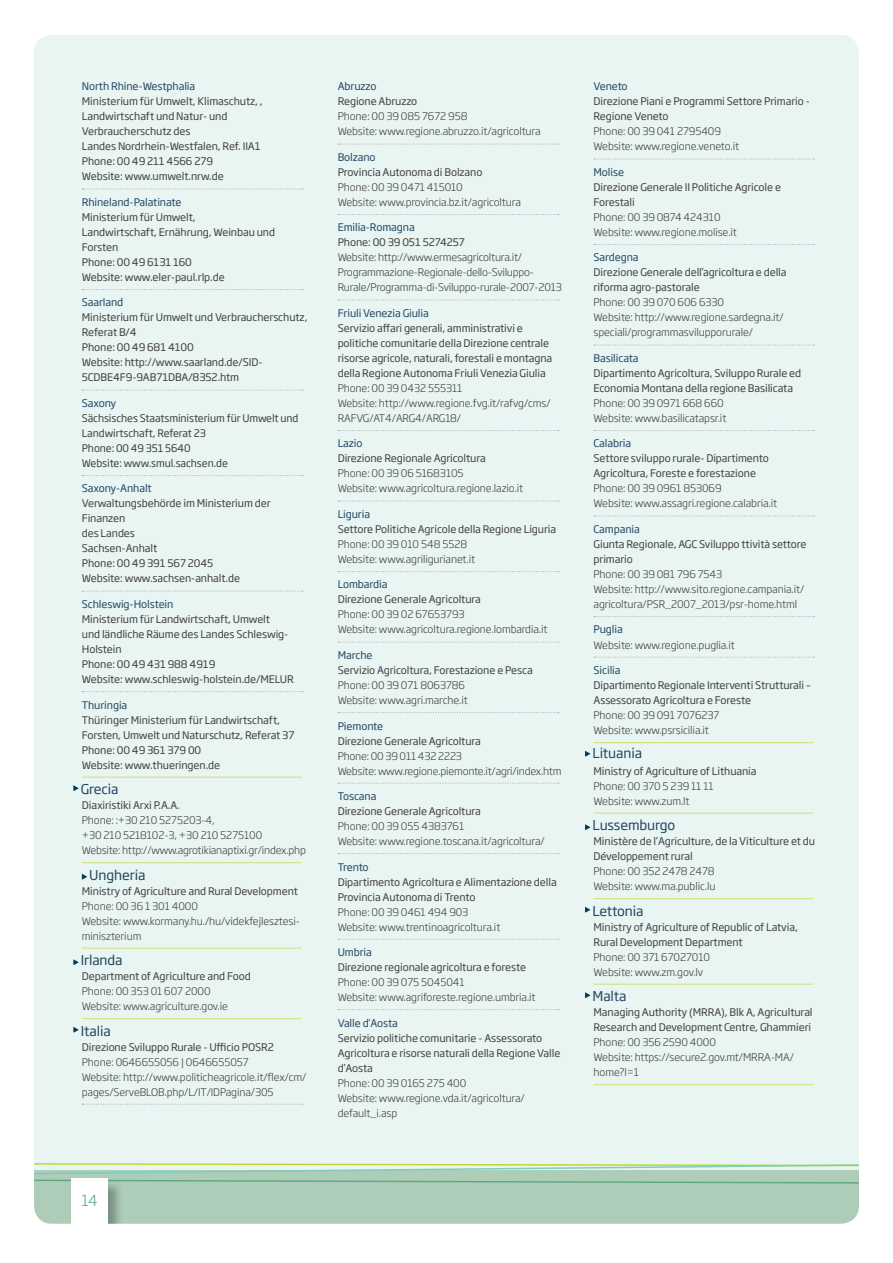
<style>
.page{position:relative;width:893px;height:1263px;background:#fff}
.page>*{position:absolute;margin:0;border:0;box-sizing:border-box;transform-origin:0 0}
.t1{font:300 15px "Soho Gothic Pro";color:#61a984}
.t2{font:13.35px "Soho Gothic Std";letter-spacing:-.01em;color:#234663}
.t3{font:10.35px/15px "Soho Gothic Std";letter-spacing:-.01em;color:#414042}
.t4{font:300 10.35px/15px "Soho Gothic Pro";letter-spacing:-.01em;color:#414042}
.t5{font:10.35px "Soho Gothic Std";letter-spacing:-.01em;color:#234663}
</style>
<div class="page">
<div style="left:34px;top:35px;width:825px;height:1189px;background:#e9f5f2"></div>
<p class="t5" style="left:82px;top:80px;width:115px">North Rhine-Westphalia</p>
<p class="t3" style="left:82px;top:94px;width:182px">Ministerium für Umwelt, Klimaschutz, ,<br>Landwirtschaft und Natur- und<br>Verbraucherschutz des<br>Landes Nordrhein-Westfalen, Ref. IIA1<br>Phone: 00 49 211 4566 279<br>Website: www.umwelt.nrw.de</p>
<p class="t5" style="left:82px;top:196px;width:101px">Rhineland-Palatinate</p>
<p class="t3" style="left:82px;top:210px;width:195px">Ministerium für Umwelt,<br>Landwirtschaft, Ernährung, Weinbau und<br>Forsten<br>Phone: 00 49 6131 160<br>Website: www.eler-paul.rlp.de</p>
<p class="t5" style="left:82px;top:296px;width:43px">Saarland</p>
<p class="t3" style="left:82px;top:310px;width:227px">Ministerium für Umwelt und Verbraucherschutz,<br>Referat B/4<br>Phone: 00 49 681 4100<br>Website: http://www.saarland.de/SID-<br>5CDBE4F9-9AB71DBA/8352.htm</p>
<p class="t5" style="left:82px;top:397px;width:36px">Saxony</p>
<p class="t3" style="left:82px;top:411px;width:218px">Sächsisches Staatsministerium für Umwelt und<br>Landwirtschaft, Referat 23<br>Phone: 00 49 351 5640<br>Website: www.smul.sachsen.de</p>
<p class="t5" style="left:82px;top:482px;width:71px">Saxony-Anhalt</p>
<p class="t3" style="left:82px;top:496px;width:190px">Verwaltungsbehörde im Ministerium der<br>Finanzen<br>des Landes<br>Sachsen-Anhalt<br>Phone: 00 49 391 567 2045<br>Website: www.sachsen-anhalt.de</p>
<p class="t5" style="left:82px;top:598px;width:93px">Schleswig-Holstein</p>
<p class="t3" style="left:82px;top:612px;width:213px">Ministerium für Landwirtschaft, Umwelt<br>und ländliche Räume des Landes Schleswig-<br>Holstein<br>Phone: 00 49 431 988 4919<br>Website: www.schleswig-holstein.de/MELUR</p>
<p class="t5" style="left:82px;top:698px;width:47px">Thuringia</p>
<p class="t3" style="left:82px;top:712px;width:214px">Thüringer Ministerium für Landwirtschaft, Forsten, Umwelt und Naturschutz, Referat 37<br>Phone: 00 49 361 379 00<br>Website: www.thueringen.de</p>
<p class="t2" style="left:81px;top:781px;width:39px">Grecia</p>
<p class="t3" style="left:82px;top:798px;width:100px">Diaxiristiki Arxi P.A.A.</p>
<p class="t4" style="left:82px;top:812px;width:226px">Phone: :+30 210 5275203-4,<br>+30 210 5218102-3, +30 210 5275100<br>Website: http://www.agrotikianaptixi.gr/index.php</p>
<p class="t2" style="left:89px;top:866px;width:58px">Ungheria</p>
<p class="t3" style="left:82px;top:883px;width:218px">Ministry of Agriculture and Rural Development</p>
<p class="t4" style="left:82px;top:897px;width:220px">Phone: 00 36 1 301 4000<br>Website: www.kormany.hu./hu/videkfejlesztesi&shy;miniszterium</p>
<p class="t2" style="left:81px;top:952px;width:43px">Irlanda</p>
<p class="t3" style="left:82px;top:969px;width:170px">Department of Agriculture and Food</p>
<p class="t4" style="left:82px;top:983px;width:148px">Phone: 00 353 01 607 2000<br>Website: www.agriculture.gov.ie</p>
<p class="t2" style="left:81px;top:1022px;width:31px">Italia</p>
<p class="t3" style="left:82px;top:1039px;width:194px">Direzione Sviluppo Rurale - Ufficio POSR2</p>
<p class="t4" style="left:82px;top:1053px;width:226px">Phone: 0646655056 | 0646655057<br>Website: http://www.politicheagricole.it/flex/cm/ pages/ServeBLOB.php/L/IT/IDPagina/305</p>
<h1 class="t1" style="left:81px;top:1188px;width:18px">14</h1>
<p class="t5" style="left:338px;top:80px;width:40px">Abruzzo</p>
<p class="t3" style="left:338px;top:94px;width:81px">Regione Abruzzo</p>
<p class="t4" style="left:338px;top:108px;width:205px">Phone: 00 39 085 7672 958<br>Website: www.regione.abruzzo.it/agricoltura</p>
<p class="t5" style="left:338px;top:151px;width:40px">Bolzano</p>
<p class="t3" style="left:338px;top:165px;width:146px">Provincia Autonoma di Bolzano</p>
<p class="t4" style="left:338px;top:179px;width:185px">Phone: 00 39 0471 415010<br>Website: www.provincia.bz.it/agricoltura</p>
<p class="t5" style="left:338px;top:221px;width:79px">Emilia-Romagna</p>
<p class="t3" style="left:338px;top:235px;width:129px">Phone: 00 39 051 5274257</p>
<p class="t4" style="left:338px;top:249px;width:226px">Website: http://www.ermesagricoltura.it/<br>Programmazione-Regionale-dello-Sviluppo-<br>Rurale/Programma-di-Sviluppo-rurale-2007-2013</p>
<p class="t5" style="left:338px;top:307px;width:93px">Friuli Venezia Giulia</p>
<p class="t3" style="left:338px;top:321px;width:216px">Servizio affari generali, amministrativi e politiche comunitarie della Direzione centrale risorse agricole, naturali, forestali e montagna della Regione Autonoma Friuli Venezia Giulia</p>
<p class="t4" style="left:338px;top:380px;width:214px">Phone: 00 39 0432 555311<br>Website: http://www.regione.fvg.it/rafvg/cms/<br>RAFVG/AT4/ARG4/ARG18/</p>
<p class="t5" style="left:338px;top:437px;width:26px">Lazio</p>
<p class="t3" style="left:338px;top:451px;width:150px">Direzione Regionale Agricoltura</p>
<p class="t4" style="left:338px;top:465px;width:187px">Phone: 00 39 06 51683105<br>Website: www.agricoltura.regione.lazio.it</p>
<p class="t5" style="left:338px;top:508px;width:34px">Liguria</p>
<p class="t3" style="left:338px;top:522px;width:220px">Settore Politiche Agricole della Regione Liguria</p>
<p class="t4" style="left:338px;top:536px;width:139px">Phone: 00 39 010 548 5528<br>Website: www.agriligurianet.it</p>
<p class="t5" style="left:338px;top:578px;width:51px">Lombardia</p>
<p class="t3" style="left:338px;top:592px;width:145px">Direzione Generale Agricoltura</p>
<p class="t4" style="left:338px;top:606px;width:211px">Phone: 00 39 02 67653793<br>Website: www.agricoltura.regione.lombardia.it</p>
<p class="t5" style="left:338px;top:649px;width:36px">Marche</p>
<p class="t3" style="left:338px;top:663px;width:197px">Servizio Agricoltura, Forestazione e Pesca</p>
<p class="t4" style="left:338px;top:677px;width:132px">Phone: 00 39 071 8063786<br>Website: www.agri.marche.it</p>
<p class="t5" style="left:338px;top:719px;width:47px">Piemonte</p>
<p class="t3" style="left:338px;top:733px;width:145px">Direzione Generale Agricoltura</p>
<p class="t4" style="left:338px;top:747px;width:225px">Phone: 00 39 011 432 2223<br>Website: www.regione.piemonte.it/agri/index.htm</p>
<p class="t5" style="left:338px;top:790px;width:40px">Toscana</p>
<p class="t3" style="left:338px;top:804px;width:145px">Direzione Generale Agricoltura</p>
<p class="t4" style="left:338px;top:818px;width:209px">Phone: 00 39 055 4383761<br>Website: www.regione.toscana.it/agricoltura/</p>
<p class="t5" style="left:338px;top:860px;width:33px">Trento</p>
<p class="t3" style="left:338px;top:874px;width:221px">Dipartimento Agricoltura e Alimentazione della<br>Provincia Autonoma di Trento</p>
<p class="t4" style="left:338px;top:903px;width:164px">Phone: 00 39 0461 494 903<br>Website: www.trentinoagricoltura.it</p>
<p class="t5" style="left:338px;top:946px;width:36px">Umbria</p>
<p class="t3" style="left:338px;top:960px;width:190px">Direzione regionale agricoltura e foreste</p>
<p class="t4" style="left:338px;top:974px;width:199px">Phone: 00 39 075 5045041<br>Website: www.agriforeste.regione.umbria.it</p>
<p class="t5" style="left:338px;top:1016px;width:62px">Valle d’Aosta</p>
<p class="t3" style="left:338px;top:1030px;width:224px">Servizio politiche comunitarie - Assessorato<br>Agricoltura e risorse naturali della Regione Valle d’Aosta</p>
<p class="t4" style="left:338px;top:1074px;width:189px">Phone: 00 39 0165 275 400<br>Website: www.regione.vda.it/agricoltura/ default_i.asp</p>
<p class="t5" style="left:593px;top:80px;width:36px">Veneto</p>
<p class="t3" style="left:593px;top:94px;width:218px">Direzione Piani e Programmi Settore Primario -<br>Regione Veneto</p>
<p class="t4" style="left:593px;top:123px;width:147px">Phone: 00 39 041 2795409<br>Website: www.regione.veneto.it</p>
<p class="t5" style="left:594px;top:166px;width:32px">Molise</p>
<p class="t3" style="left:594px;top:180px;width:189px">Direzione Generale II Politiche Agricole e<br>Forestali</p>
<p class="t4" style="left:594px;top:209px;width:145px">Phone: 00 39 0874 424310<br>Website: www.regione.molise.it</p>
<p class="t5" style="left:594px;top:251px;width:47px">Sardegna</p>
<p class="t3" style="left:594px;top:265px;width:194px">Direzione Generale dell’agricoltura e della riforma agro-pastorale</p>
<p class="t4" style="left:594px;top:294px;width:192px">Phone: 00 39 070 606 6330<br>Website: http://www.regione.sardegna.it/ speciali/programmasvilupporurale/</p>
<p class="t5" style="left:594px;top:352px;width:47px">Basilicata</p>
<p class="t3" style="left:594px;top:366px;width:209px">Dipartimento Agricoltura, Sviluppo Rurale ed<br>Economia Montana della regione Basilicata</p>
<p class="t4" style="left:594px;top:395px;width:134px">Phone: 00 39 0971 668 660<br>Website: www.basilicatapsr.it</p>
<p class="t5" style="left:594px;top:437px;width:39px">Calabria</p>
<p class="t3" style="left:594px;top:451px;width:177px">Settore sviluppo rurale- Dipartimento<br>Agricoltura, Foreste e forestazione</p>
<p class="t4" style="left:594px;top:480px;width:185px">Phone: 00 39 0961 853069<br>Website: www.assagri.regione.calabria.it</p>
<p class="t5" style="left:594px;top:523px;width:48px">Campania</p>
<p class="t3" style="left:594px;top:537px;width:215px">Giunta Regionale, AGC Sviluppo ttività settore primario</p>
<p class="t4" style="left:594px;top:566px;width:212px">Phone: 00 39 081 796 7543<br>Website: http://www.sito.regione.campania.it/ agricoltura/PSR_2007_2013/psr-home.html</p>
<p class="t5" style="left:594px;top:623px;width:31px">Puglia</p>
<p class="t4" style="left:594px;top:636px;width:143px">Website: www.regione.puglia.it</p>
<p class="t5" style="left:594px;top:664px;width:28px">Sicilia</p>
<p class="t3" style="left:594px;top:678px;width:219px">Dipartimento Regionale Interventi Strutturali –<br>Assessorato Agricoltura e Foreste</p>
<p class="t4" style="left:594px;top:707px;width:127px">Phone: 00 39 091 7076237<br>Website: www.psrsicilia.it</p>
<p class="t2" style="left:592px;top:745px;width:51px">Lituania</p>
<p class="t3" style="left:594px;top:763px;width:165px">Ministry of Agriculture of Lithuania</p>
<p class="t4" style="left:594px;top:777px;width:122px">Phone: 00 370 5 239 11 11<br>Website: www.zum.lt</p>
<p class="t2" style="left:592px;top:817px;width:84px">Lussemburgo</p>
<p class="t3" style="left:594px;top:834px;width:223px">Ministère de l’Agriculture, de la Viticulture et du<br>Développement rural</p>
<p class="t4" style="left:594px;top:863px;width:123px">Phone: 00 352 2478 2478<br>Website: www.ma.public.lu</p>
<p class="t2" style="left:592px;top:902px;width:53px">Lettonia</p>
<p class="t3" style="left:594px;top:919px;width:206px">Ministry of Agriculture of Republic of Latvia,<br>Rural Development Department</p>
<p class="t4" style="left:594px;top:948px;width:118px">Phone: 00 371 67027010<br>Website: www.zm.gov.lv</p>
<p class="t2" style="left:592px;top:988px;width:36px">Malta</p>
<p class="t3" style="left:594px;top:1005px;width:221px">Managing Authority (MRRA), Blk A, Agricultural<br>Research and Development Centre, Ghammieri</p>
<p class="t4" style="left:594px;top:1034px;width:202px">Phone: 00 356 2590 4000<br>Website: https://secure2.gov.mt/MRRA-MA/ home?l=1</p>
</div>
